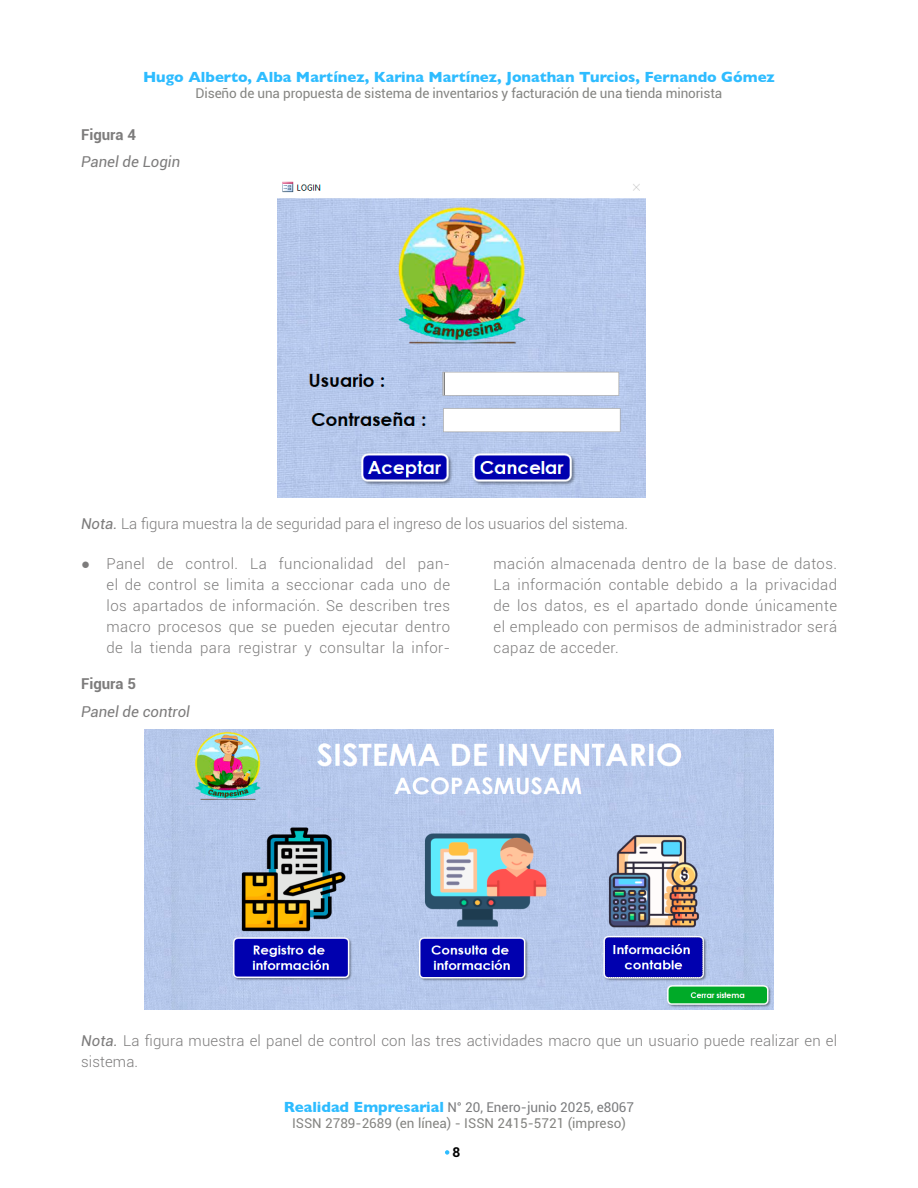
<style>
.page{position:relative;width:918px;height:1188px;background:#fff}
.page>*{position:absolute;margin:0;border:0;box-sizing:border-box;transform-origin:0 0}
.t1{font:300 15px/21px "Roboto";letter-spacing:.01em;color:#7d7c7c;text-align:justify}
.t2{font:700 15px "Gill Sans";color:#2ebcff}
.t3{font:italic 15px "Roboto";color:#7d7c7c}
.t4{font:700 15px "Roboto";color:#7d7c7c}
.t5{font:13.5px/16.2px "Roboto";letter-spacing:-.01em;color:#858582;text-align:center}
.t6{font:700 13.5px "Roboto";color:#000}
.s1{font-weight:400;font-style:italic}
.s2{font-family:"Arial Narrow";font-weight:400}
.s3{font-family:"Gill Sans";font-weight:700;font-size:15px;color:#2ebcff}
.s4{color:#7b7c7e}
</style>
<div class="page">
<svg style="left:445px;top:1150px;width:4px;height:5px"></svg>
<img style="left:278px;top:181px;width:367px;height:316px">
<img style="left:144px;top:729px;width:630px;height:281px">
<p class="t2" style="left:143px;top:65px;width:633px">Hugo Alberto, Alba Martínez, Karina Martínez, Jonathan Turcios, Fernando Gómez</p>
<p class="t5" style="left:196px;top:85px;width:528px">Diseño de una propuesta de sistema de inventarios y facturación de una tienda minorista</p>
<p class="t4" style="left:81px;top:124px;width:56px">Figura 4</p>
<p class="t3" style="left:81px;top:151px;width:101px">Panel de Login</p>
<p class="t1" style="left:81px;top:512px;width:549px"><span class="s1">Nota.</span> La figura muestra la de seguridad para el ingreso de los usuarios del sistema.</p>
<p class="t1" style="left:107px;top:552px;width:345px;text-indent:-26px"><span class="s2">●</span> Panel de control. La funcionalidad del pan&shy;el de control se limita a seccionar cada uno de los apartados de información. Se describen tres macro procesos que se pueden ejecutar dentro de la tienda para registrar y consultar la infor-</p>
<p class="t1" style="left:494px;top:552px;width:345px">mación almacenada dentro de la base de datos.<br>La información contable debido a la privacidad de los datos, es el apartado donde únicamente el empleado con permisos de administrador será capaz de acceder.</p>
<p class="t4" style="left:81px;top:673px;width:56px">Figura 5</p>
<p class="t3" style="left:81px;top:701px;width:111px">Panel de control</p>
<p class="t1" style="left:81px;top:1029px;width:758px"><span class="s1">Nota.</span> La figura muestra el panel de control con las tres actividades macro que un usuario puede realizar en el sistema.</p>
<p class="t5" style="left:284px;top:1098px;width:352px"><span class="s3">Realidad Empresarial</span> <span class="s4">N° 20, Enero-junio 2025, e8067<br></span>ISSN 2789-2689 (en línea) - ISSN 2415-5721 (impreso)</p>
<p class="t6" style="left:453px;top:1143px;width:9px">8</p>
</div>
